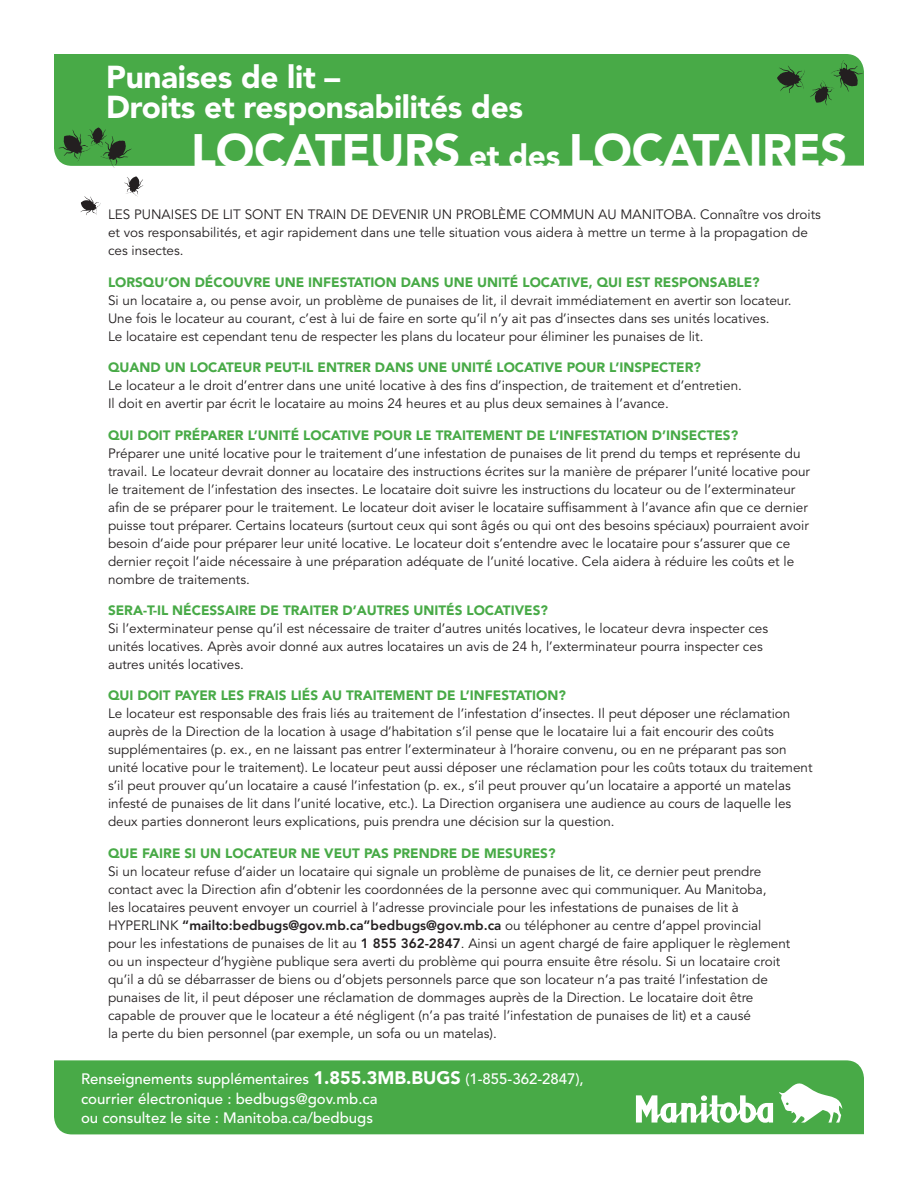
<style>
.page{position:relative;width:918px;height:1188px;background:#fff}
.page>*{position:absolute;margin:0;border:0;box-sizing:border-box;transform-origin:0 0}
.t1{font:900 46.5px "Avenir";color:#fff}
.t2{font:900 31.5px/30px "Avenir";letter-spacing:-.01em;color:#fff}
.t3{font:500 15px/19.5px "Avenir";color:#fff}
.t4{font:13.5px/18px "Avenir";color:#231f20}
.t5{font:900 13.5px "Avenir";color:#48aa47}
.s1{font-size:31.5px}
.s2{font-weight:800}
.s3{font-weight:900;font-size:18px}
</style>
<div class="page">
<div style="left:54px;top:54px;width:810px;height:112px;background:#48aa47"></div>
<svg style="left:777px;top:60px;width:86px;height:46px;background:#419040"></svg>
<svg style="left:124px;top:176px;width:20px;height:21px"></svg>
<svg style="left:58px;top:127px;width:74px;height:41px;background:#4a8f49"></svg>
<svg style="left:80px;top:196px;width:21px;height:19px"></svg>
<div style="left:54px;top:1060px;width:810px;height:74px;background:#48aa47"></div>
<svg style="left:779px;top:1081px;width:63px;height:42px"></svg>
<svg style="left:636px;top:1095px;width:137px;height:28px"></svg>
<h2 class="t2" style="left:106px;top:62px;width:418px">PUNAISES DE LIT –<br>DROITS ET RESPONSABILITÉS DES</h2>
<h1 class="t1" style="left:191px;top:122px;width:31px">LOCATEURS</h1>
<h1 class="t1" style="left:469px;top:122px;width:129px"><span class="s1">ET DES</span> LOCATAIRES</h1>
<p class="t4" style="left:108px;top:206px;width:714px">Les punaises de lit sont en train de devenir un problème commun au Manitoba. Connaître vos droits et vos responsabilités, et agir rapidement dans une telle situation vous aidera à mettre un terme à la propagation de ces insectes.</p>
<p class="t5" style="left:108px;top:274px;width:653px">LORSQU’ON DÉCOUVRE UNE INFESTATION DANS UNE UNITÉ LOCATIVE, QUI EST RESPONSABLE?</p>
<p class="t4" style="left:108px;top:291px;width:685px">Si un locataire a, ou pense avoir, un problème de punaises de lit, il devrait immédiatement en avertir son locateur.<br>U ne fois le locateur au courant, c’est à lui de faire en sorte qu’il n’y ait pas d’insectes dans ses unités locatives.<br>Le locataire est cependant tenu de respecter les plans du locateur pour éliminer les punaises de lit.</p>
<p class="t5" style="left:108px;top:359px;width:595px">QUAND UN LOCATEUR PEUT-IL ENTRER DANS UNE UNITÉ LOCATIVE POUR L’INSPECTER?</p>
<p class="t4" style="left:108px;top:377px;width:635px">Le locateur a le droit d’entrer dans une unité locative à des fins d’inspection, de traitement et d’entretien.<br>I l doit en avertir par écrit le locataire au moins 24 heures et au plus deux semaines à l’avance.</p>
<p class="t5" style="left:108px;top:427px;width:632px">QUI DOIT PRÉPARER L’UNITÉ LOCATIVE POUR LE TRAITEMENT DE L’INFESTATION D’INSECTES?</p>
<p class="t4" style="left:108px;top:444px;width:704px">Préparer une unité locative pour le traitement d’une infestation de punaises de lit prend du temps et représente du travail. Le locateur devrait donner au locataire des instructions écrites sur la manière de préparer l’unité locative pour le traitement de l’infestation des insectes. Le locataire doit suivre les instructions du locateur ou de l’exterminateur afin de se préparer pour le traitement. Le locateur doit aviser le locataire suffisamment à l’avance afin que ce dernier puisse tout préparer. Certains locateurs (surtout ceux qui sont âgés ou qui ont des besoins spéciaux) pourraient avoir besoin d’aide pour préparer leur unité locative. Le locateur doit s’entendre avec le locataire pour s’assurer que ce dernier reçoit l’aide nécessaire à une préparation adéquate de l’unité locative. Cela aidera à réduire les coûts et le nombre de traitements.</p>
<p class="t5" style="left:108px;top:602px;width:441px">SERA-T-IL NÉCESSAIRE DE TRAITER D’AUTRES UNITÉS LOCATIVES?</p>
<p class="t4" style="left:108px;top:620px;width:662px">Si l’exterminateur pense qu’il est nécessaire de traiter d’autres unités locatives, le locateur devra inspecter ces unités locatives. Après avoir donné aux autres locataires un avis de 24 h, l’exterminateur pourra inspecter ces autres unités locatives.</p>
<p class="t5" style="left:108px;top:688px;width:459px">QUI DOIT PAYER LES FRAIS LIÉS AU TRAITEMENT DE L’INFESTATION?</p>
<p class="t4" style="left:108px;top:705px;width:706px">Le locateur est responsable des frais liés au traitement de l’infestation d’insectes. I l peut déposer une réclamation auprès de la Direction de la location à usage d’habitation s’il pense que le locataire lui a fait encourir des coûts supplémentaires (p. ex., en ne laissant pas entrer l’exterminateur à l’horaire convenu, ou en ne préparant pas son unité locative pour le traitement). Le locateur peut aussi déposer une réclamation pour les coûts totaux du traitement s’il peut prouver qu’un locataire a causé l’infestation (p. ex., s’il peut prouver qu’un locataire a apporté un matelas infesté de punaises de lit dans l’unité locative, etc.). La Direction organisera une audience au cours de laquelle les deux parties donneront leurs explications, puis prendra une décision sur la question.</p>
<p class="t5" style="left:108px;top:845px;width:43px">QUE FAIRE</p>
<p class="t5" style="left:185px;top:845px;width:51px">SIUN LOCATEUR</p>
<p class="t5" style="left:301px;top:845px;width:34px">NE VEUT</p>
<p class="t5" style="left:364px;top:845px;width:9px">PAS</p>
<p class="t5" style="left:393px;top:845px;width:10px">PRENDRE</p>
<p class="t5" style="left:461px;top:845px;width:33px">DE MESURES</p>
<p class="t5" style="left:548px;top:845px;width:9px">?</p>
<p class="t4" style="left:108px;top:863px;width:684px">Si un locateur refuse d’aider un locataire qui signale un problème de punaises de lit, ce dernier peut prendre contact avec la Direction afin d’obtenir les coordonnées de la personne avec qui communiquer. Au Manitoba,<br>les locataires peuvent envoyer un courriel à l’adresse provinciale pour les infestations de punaises de lit à HYPERLIN K <span class="s2">“mailto:bedbugs@gov.mb.ca”bedbugs@gov.mb.ca</span> ou téléphoner au centre d’appel provincial pour les infestations de punaises de lit au <span class="s2">1 855 362-2847</span>. Ainsi un agent chargé de faire appliquer le règlement ou un inspecteur d’hygiène publique sera averti du problème qui pourra ensuite être résolu. Si un locataire croit qu’il a dû se débarrasser de biens ou d’objets personnels parce que son locateur n’a pas traité l’infestation de punaises de lit, il peut déposer une réclamation de dommages auprès de la Direction. Le locataire doit être capable de prouver que le locateur a été négligent (n’a pas traité l’infestation de punaises de lit) et a causé<br>la perte du bien personnel (par exemple, un sofa ou un matelas).</p>
<p class="t3" style="left:81px;top:1070px;width:504px">Renseignements supplémentaires <span class="s3">1.855.3MB.BUGS</span> (1-855-362-2847), courrier électronique : bedbugs@gov.mb.ca<br>ou consultez le site : Manitoba.ca/bedbugs</p>
</div>
